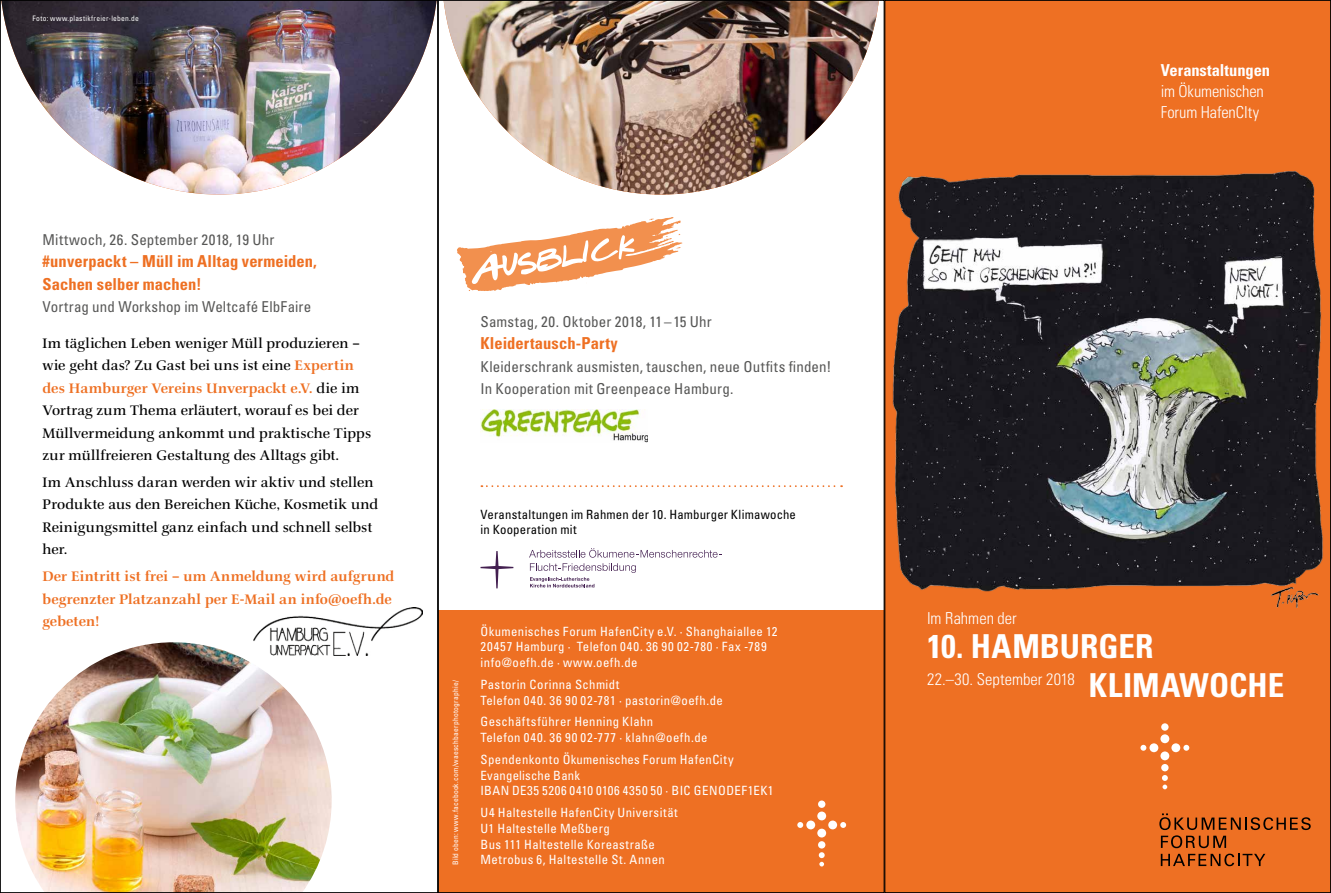
<style>
.page{position:relative;width:1331px;height:893px;background:#fff}
.page>*{position:absolute;margin:0;border:0;box-sizing:border-box;transform-origin:0 0}
.t1{font:700 condensed 33px/39.6px "Univers LT Std";letter-spacing:.005em;color:#fff}
.t2{font:700 condensed 16.5px/22.5px "Univers LT Std";letter-spacing:.005em;color:#ee7023}
.t3{font:300 condensed 16.5px/21px "Univers LT Std";color:#fff}
.t4{font:700 condensed 16.5px "Univers LT Std";letter-spacing:-.005em;color:#fff}
.t5{font:condensed 15px/22.5px "Univers LT Std";letter-spacing:.005em;color:#575756}
.t6{font:13.5px/22.5px "Schneider Antiqua BQ";letter-spacing:.01em;color:#000}
.t7{font:500 13.5px/22.5px "Schneider Antiqua BQ";letter-spacing:.01em;color:#ee7023}
.t8{font:condensed 12.75px/15.8px "Univers LT Std";letter-spacing:.03em;color:#fff}
.t9{font:condensed 12.75px/15px "Univers LT Std";letter-spacing:.015em;color:#000}
.t10{font:condensed 7.5px "Univers LT Std";letter-spacing:.03em;color:#fff}
.s1{font-weight:500;color:#ee7023}
</style>
<div class="page">
<img style="left:2px;top:2px;width:434px;height:193px">
<img style="left:444px;top:2px;width:435px;height:193px">
<div style="left:884px;top:0;width:447px;height:893px;background:#ee7023"></div>
<svg style="left:1161px;top:854px;width:104px;height:12px"></svg>
<svg style="left:1159px;top:813px;width:152px;height:35px"></svg>
<div style="left:1161px;top:723px;width:7px;height:8px;background:#fff;border-radius:50%"></div>
<div style="left:1160px;top:734px;width:9px;height:9px;background:#fff;border-radius:50%"></div>
<svg style="left:1140px;top:745px;width:6px;height:6px"></svg>
<div style="left:1149px;top:743px;width:9px;height:9px;background:#fff;border-radius:50%"></div>
<div style="left:1171px;top:743px;width:9px;height:9px;background:#fff;border-radius:50%"></div>
<svg style="left:1183px;top:745px;width:6px;height:6px"></svg>
<div style="left:1160px;top:751px;width:9px;height:9px;background:#fff;border-radius:50%"></div>
<div style="left:1161px;top:764px;width:7px;height:7px;background:#fff;border-radius:50%"></div>
<svg style="left:1162px;top:775px;width:6px;height:14px"></svg>
<div style="left:438px;top:610px;width:451px;height:283px;background:#ee7023"></div>
<div style="left:818px;top:800px;width:7px;height:8px;background:#fff;border-radius:50%"></div>
<div style="left:817px;top:811px;width:9px;height:9px;background:#fff;border-radius:50%"></div>
<svg style="left:797px;top:822px;width:6px;height:6px"></svg>
<div style="left:806px;top:820px;width:9px;height:9px;background:#fff;border-radius:50%"></div>
<div style="left:828px;top:820px;width:9px;height:9px;background:#fff;border-radius:50%"></div>
<svg style="left:840px;top:822px;width:6px;height:6px"></svg>
<div style="left:817px;top:829px;width:9px;height:8px;background:#fff;border-radius:50%"></div>
<div style="left:818px;top:841px;width:7px;height:7px;background:#fff;border-radius:50%"></div>
<svg style="left:819px;top:852px;width:6px;height:14px"></svg>
<img style="left:892px;top:171px;width:431px;height:437px">
<img style="left:1269px;top:586px;width:49px;height:21px">
<svg style="left:457px;top:217px;width:225px;height:74px"></svg>
<img style="left:480px;top:410px;width:168px;height:32px">
<img style="left:15px;top:642px;width:317px;height:249px">
<img style="left:253px;top:607px;width:169px;height:48px">
<svg style="left:481px;top:485px;width:361px;height:2px"></svg>
<svg style="left:480px;top:551px;width:33px;height:37px"></svg>
<svg style="left:529px;top:548px;width:192px;height:39px"></svg>
<p class="t10" style="left:33px;top:13px;width:108px">Foto: www.plastikfreier-leben.de</p>
<p class="t5" style="left:43px;top:228px;width:233px">Mittwoch, 26. September 2018, 19 Uhr</p>
<p class="t2" style="left:43px;top:250px;width:276px">#unverpackt – Müll im Alltag vermeiden,<br>Sachen selber machen!</p>
<p class="t5" style="left:43px;top:295px;width:270px">Vortrag und Workshop im Weltcafé ElbFaire</p>
<p class="t6" style="left:43px;top:332px;width:330px">Im täglichen Leben weniger Müll produzieren – wie geht das? Zu Gast bei uns ist eine <span class="s1">Expertin des Hamburger Vereins Unverpackt e.V.</span> die im Vortrag zum Thema erläutert, worauf es bei der Müllvermeidung ankommt und praktische Tipps zur müllfreieren Gestaltung des Alltags gibt.</p>
<p class="t6" style="left:43px;top:471px;width:337px">Im Anschluss daran werden wir aktiv und stellen Produkte aus den Bereichen Küche, Kosmetik und Reinigungsmittel ganz einfach und schnell selbst her.</p>
<p class="t7" style="left:43px;top:566px;width:353px">Der Eintritt ist frei – um Anmeldung wird aufgrund begrenzter Platzanzahl per E-Mail an info@oefh.de gebeten!</p>
<p class="t5" style="left:480px;top:310px;width:233px">Samstag, 20. Oktober 2018, 11–15 Uhr</p>
<p class="t2" style="left:480px;top:332px;width:139px">Kleidertausch-Party</p>
<p class="t5" style="left:480px;top:355px;width:352px">Kleiderschrank ausmisten, tauschen, neue Outfits finden!<br>In Kooperation mit Greenpeace Hamburg.</p>
<p class="t9" style="left:480px;top:506px;width:317px">Veranstaltungen im Rahmen der 10. Hamburger Klimawoche in Kooperation mit</p>
<p class="t10" style="left:451px;top:865px;width:187px;rotate:-90deg">Bild oben: www.facebook.com/waeschbaerphotographie/</p>
<p class="t8" style="left:480px;top:623px;width:299px">Ökumenisches Forum HafenCity e.V. · Shanghaiallee 12<br>20457 Hamburg · Telefon 040. 36 90 02-780 · Fax -789 info@oefh.de · www.oefh.de</p>
<p class="t8" style="left:480px;top:676px;width:244px">Pastorin Corinna Schmidt<br>Telefon 040. 36 90 02-781 · pastorin@oefh.de</p>
<p class="t8" style="left:480px;top:714px;width:228px">Geschäftsführer Henning Klahn<br>Telefon 040. 36 90 02-777 · klahn@oefh.de</p>
<p class="t8" style="left:480px;top:751px;width:295px">Spendenkonto Ökumenisches Forum HafenCity<br>Evangelische Bank<br>IBAN DE35 5206 0410 0106 4350 50 · BIC GENODEF1EK1</p>
<p class="t8" style="left:480px;top:804px;width:199px">U4 Haltestelle HafenCity Universität<br>U1 Haltestelle Meßberg<br>Bus 111 Haltestelle Koreastraße</p>
<p class="t8" style="left:480px;top:852px;width:186px">Metrobus 6, Haltestelle St. Annen</p>
<p class="t4" style="left:1161px;top:60px;width:111px">Veranstaltungen</p>
<p class="t3" style="left:1161px;top:80px;width:104px">im Ökumenischen<br>Forum HafenCIty</p>
<p class="t3" style="left:927px;top:607px;width:91px">Im Rahmen der</p>
<h1 class="t1" style="left:1089px;top:626px;width:197px;text-indent:-162px">10. HAMBURGER<br>KLIMAWOCHE</h1>
<p class="t3" style="left:927px;top:669px;width:149px">22.–30. September 2018</p>
</div>
